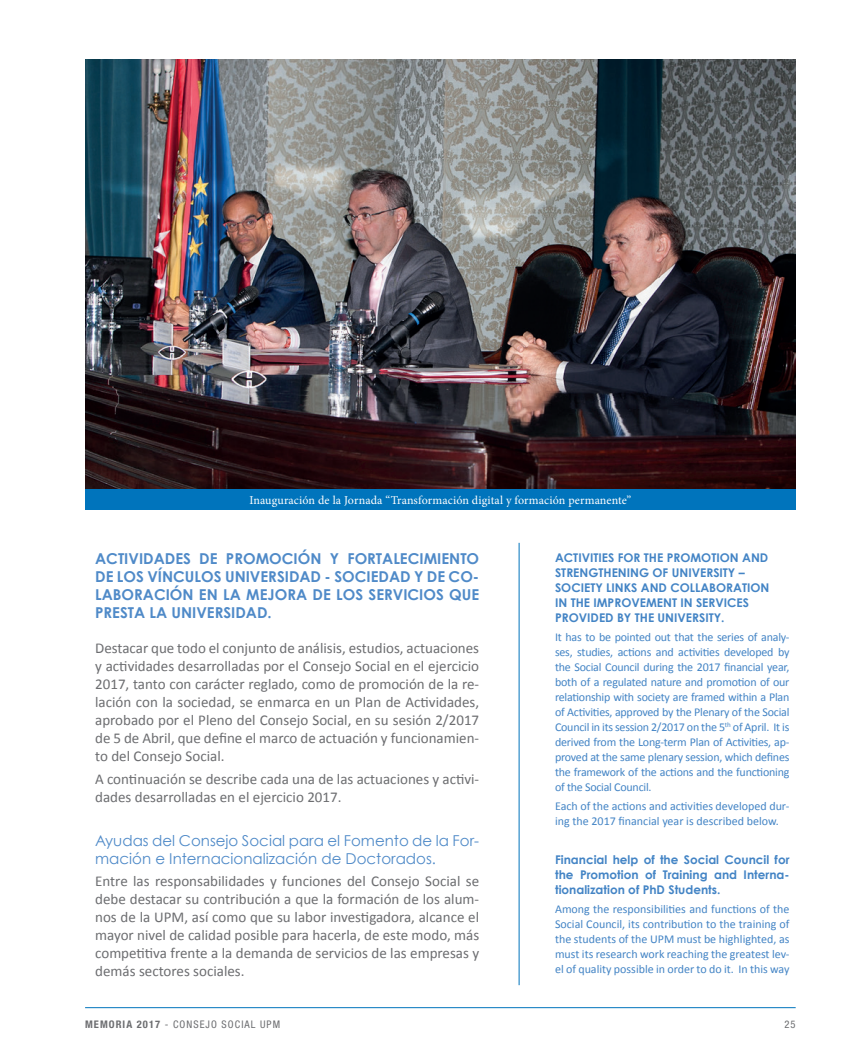
<style>
.page{position:relative;width:851px;height:1063px;background:#fff}
.page>*{position:absolute;margin:0;border:0;box-sizing:border-box;transform-origin:0 0}
.t1{font:15px/18px "Calibri";color:#6c6d70;text-align:justify}
.t2{font:700 15px/18px "Century Gothic";color:#4f8ac8;text-align:justify}
.t3{font:15px/18px "Century Gothic";color:#4f8ac8}
.t4{font:12px/15px "Calibri";color:#4384c5;text-align:justify}
.t5{font:700 12px/15px "Century Gothic";color:#4384c5}
.t6{font:12px "Minion Pro";letter-spacing:.01em;color:#fff}
.t7{font:condensed 10.5px "Helvetica Neue LT Std";letter-spacing:.1em;color:#6c6d70}
.s1{font-weight:700}
</style>
<div class="page">
<hr style="left:85px;top:1007px;width:710px;height:1px;background:#0074bc">
<hr style="left:518px;top:543px;width:1px;height:442px;background:#0074bc">
<img style="left:85px;top:60px;width:710px;height:430px">
<div style="left:85px;top:490px;width:710px;height:20px;background:#0074bc"></div>
<p class="t6" style="left:249px;top:492px;width:383px">Inauguración de la Jornada “Transformación digital y formación permanente”</p>
<p class="t2" style="left:95px;top:549px;width:385px">ACTIVIDADES DE PROMOCIÓN Y FORTALECIMIENTO DE LOS VÍNCULOS UNIVERSIDAD - SOCIEDAD Y DE CO-LABORACIÓN EN LA MEJORA DE LOS SERVICIOS QUE PRESTA LA UNIVERSIDAD.</p>
<p class="t1" style="left:95px;top:639px;width:385px">Destacar que todo el conjunto de análisis, estudios, actuaciones y actividades desarrolladas por el Consejo Social en el ejercicio 2017, tanto con carácter reglado, como de promoción de la re&shy;lación con la sociedad, se enmarca en un Plan de Actividades, aprobado por el Pleno del Consejo Social, en su sesión 2/2017 de 5 de Abril, que define el marco de actuación y funcionamien&shy;to del Consejo Social.</p>
<p class="t1" style="left:95px;top:770px;width:385px">A continuación se describe cada una de las actuaciones y activi&shy;dades desarrolladas en el ejercicio 2017.</p>
<p class="t3" style="left:95px;top:831px;width:385px">Ayudas del Consejo Social para el Fomento de la For&shy;mación e Internacionalización de Doctorados.</p>
<p class="t1" style="left:95px;top:872px;width:385px">Entre las responsabilidades y funciones del Consejo Social se debe destacar su contribución a que la formación de los alum&shy;nos de la UPM, así como que su labor investigadora, alcance el mayor nivel de calidad posible para hacerla, de este modo, más competitiva frente a la demanda de servicios de las empresas y demás sectores sociales.</p>
<p class="t5" style="left:555px;top:550px;width:216px">ACTIVITIES FOR THE PROMOTION AND<br>STRENGTHENING OF UNIVERSITY –<br>SOCIETY LINKS AND COLLABORATION<br>IN THE IMPROVEMENT IN SERVICES<br>PROVIDED BY THE UNIVERSITY.</p>
<p class="t4" style="left:555px;top:629px;width:236px">It has to be pointed out that the series of analy&shy;ses, studies, actions and activities developed by the Social Council during the 2017 financial year, both of a regulated nature and promotion of our relationship with society are framed within a Plan of Activities, approved by the Plenary of the Social Council in its session 2/2017 on the 5<sup>th</sup> of April. It is derived from the Long-term Plan of Activities, ap&shy;proved at the same plenary session, which defines the framework of the actions and the functioning of the Social Council.</p>
<p class="t4" style="left:555px;top:799px;width:236px">Each of the actions and activities developed dur&shy;ing the 2017 financial year is described below.</p>
<p class="t5" style="left:555px;top:851px;width:236px;text-align:justify">Financial help of the Social Council for the Promotion of Training and Interna&shy;tionalization of PhD Students.</p>
<p class="t4" style="left:555px;top:901px;width:236px">Among the responsibilities and functions of the Social Council, its contribution to the training of the students of the UPM must be highlighted, as must its research work reaching the greatest lev&shy;el of quality possible in order to do it. In this way</p>
<p class="t7" style="left:85px;top:1019px;width:196px"><span class="s1">MEMORIA 2017</span> - CONSEJO SOCIAL UPM</p>
<p class="t7" style="left:784px;top:1019px;width:13px">25</p>
</div>
